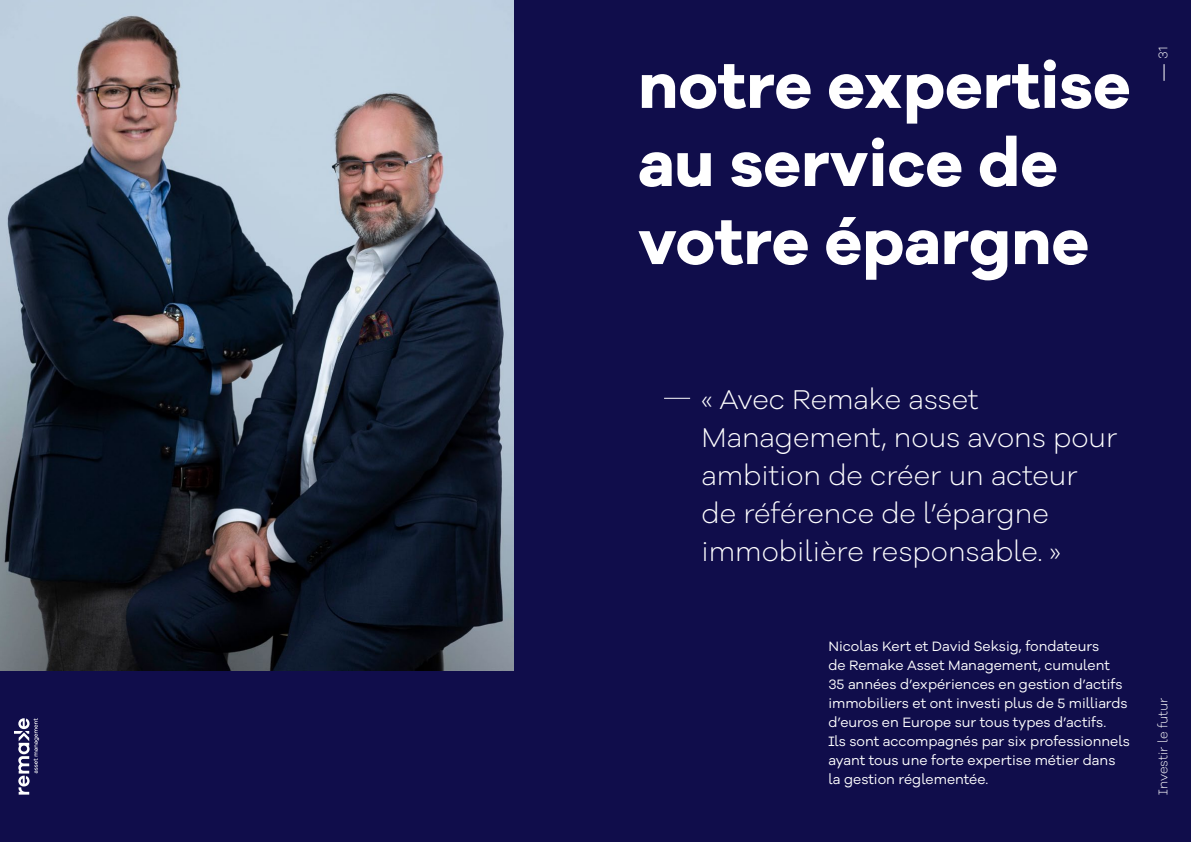
<style>
.page{position:relative;width:1191px;height:842px;background:#100d4b}
.page>*{position:absolute;margin:0;border:0;box-sizing:border-box;transform-origin:0 0}
.t1{font:700 65.4px/78.1px "Galano Grotesque Alt";color:#fff}
.t2{font:300 28px/38px "Galano Grotesque Alt";color:#fff}
.t3{font:14px/19px "Galano Grotesque Alt";color:#fff}
.t4{font:300 13px "Galano Grotesque Alt";color:#fff}
</style>
<div class="page">
<img style="left:0;top:0;width:513px;height:670px">
<svg style="left:664px;top:398px;width:26px;height:1px"></svg>
<svg style="left:14px;top:718px;width:25px;height:77px"></svg>
<svg style="left:1163px;top:64px;width:1px;height:17px"></svg>
<h1 class="t1" style="left:638px;top:45px;width:494px">notre expertise au service de votre épargne</h1>
<p class="t4" style="left:1154px;top:59px;width:14px;rotate:-90deg">31</p>
<h2 class="t2" style="left:701px;top:379px;width:417px">« Avec Remake asset<br>Management, nous avons pour ambition de créer un acteur de référence de l’épargne immobilière responsable. »</h2>
<p class="t3" style="left:828px;top:636px;width:303px">Nicolas Kert et David Seksig, fondateurs<br>de Remake Asset Management, cumulent<br>35 années d’expériences en gestion d’actifs immobiliers et ont investi plus de 5 milliards d’euros en Europe sur tous types d’actifs.<br>Ils sont accompagnés par six professionnels ayant tous une forte expertise métier dans la gestion réglementée.</p>
<p class="t4" style="left:1154px;top:795px;width:98px;rotate:-90deg">Investir le futur</p>
</div>
